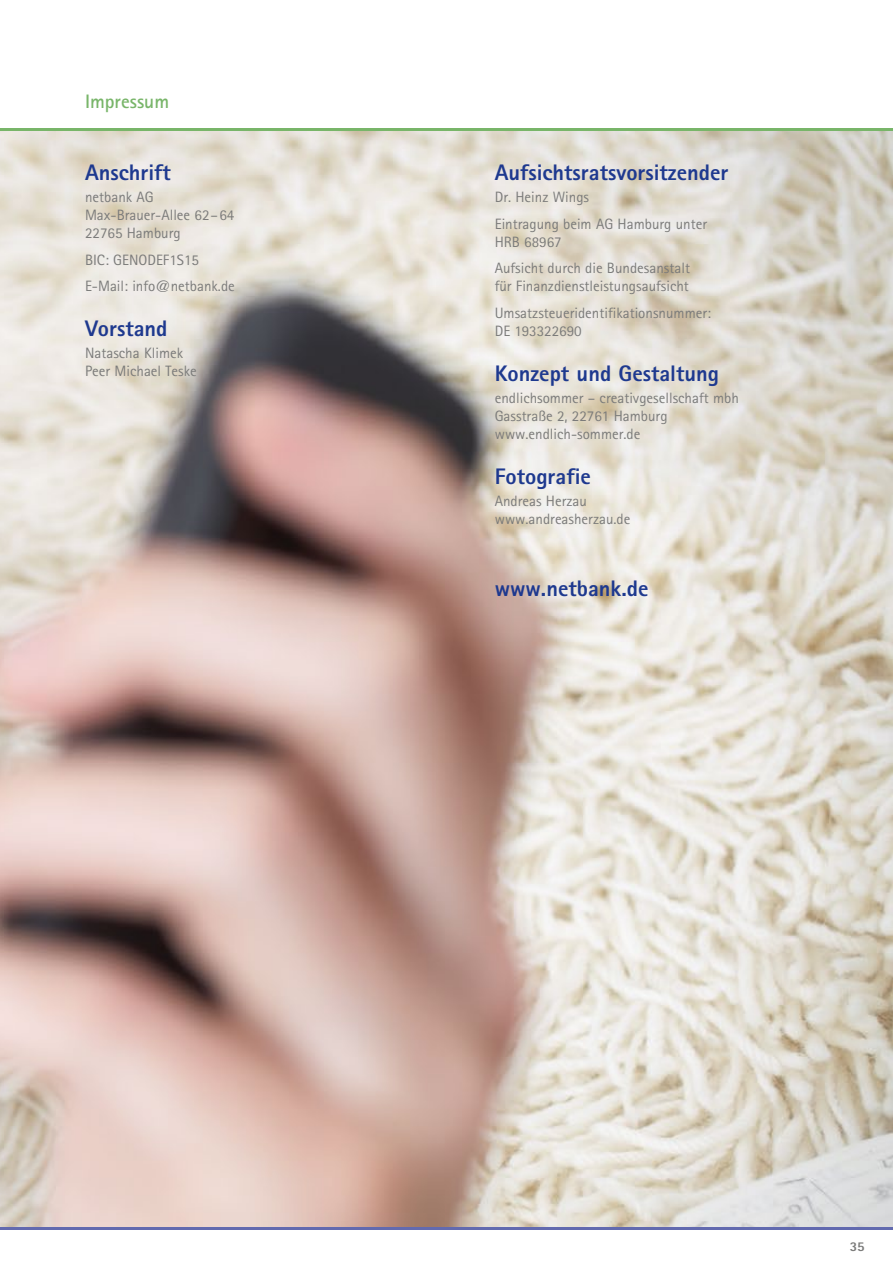
<style>
.page{position:relative;width:893px;height:1263px;background:#fff}
.page>*{position:absolute;margin:0;border:0;box-sizing:border-box;transform-origin:0 0}
.t1{font:800 22.5px "Rotis Sans Serif";color:#1e398f}
.t2{font:700 19.5px "Rotis Sans Serif";color:#78b569}
.t3{font:15px/18px "Rotis Sans Serif";color:#7b7b7a}
.t4{font:800 13.5px "Rotis Sans Serif";color:#7b7b7a}
</style>
<div class="page">
<img style="left:0;top:131px;width:893px;height:1096px">
<hr style="left:0;top:128px;width:893px;height:3px;background:#78b569">
<hr style="left:0;top:1227px;width:893px;height:3px;background:#626aaf">
<h2 class="t2" style="left:85px;top:89px;width:86px">Impressum</h2>
<h1 class="t1" style="left:85px;top:158px;width:87px">Anschrift</h1>
<p class="t3" style="left:85px;top:188px;width:151px">netbank AG<br>Max-Brauer-Allee 62–64<br>22765 Hamburg</p>
<p class="t3" style="left:85px;top:246px;width:151px;line-height:26.5px">BIC: GENODEF1S15<br>E-Mail: info@netbank.de</p>
<h1 class="t1" style="left:85px;top:314px;width:84px">Vorstand</h1>
<p class="t3" style="left:85px;top:344px;width:113px">Natascha Klimek<br>Peer Michael Teske</p>
<h1 class="t1" style="left:495px;top:158px;width:235px">Aufsichtsratsvorsitzender</h1>
<p class="t3" style="left:495px;top:184px;width:214px;line-height:26.5px">Dr. Heinz Wings<br>Eintragung beim AG Hamburg unter</p>
<p class="t3" style="left:495px;top:228px;width:197px;line-height:26.5px">HRB 68967<br>Aufsicht durch die Bundesanstalt</p>
<p class="t3" style="left:495px;top:273px;width:218px;line-height:26.5px">für Finanzdienstleistungsaufsicht<br>Umsatzsteueridentifikationsnummer:</p>
<p class="t3" style="left:495px;top:322px;width:88px">DE 193322690</p>
<h1 class="t1" style="left:495px;top:359px;width:226px">Konzept und Gestaltung</h1>
<p class="t3" style="left:495px;top:389px;width:246px">endlichsommer – creativgesellschaft mbh<br>Gasstraße 2, 22761 Hamburg www.endlich-sommer.de</p>
<h1 class="t1" style="left:495px;top:462px;width:98px">Fotografie</h1>
<p class="t3" style="left:495px;top:492px;width:137px">Andreas Herzau www.andreasherzau.de</p>
<h1 class="t1" style="left:495px;top:574px;width:155px">www.netbank.de</h1>
<p class="t4" style="left:850px;top:1238px;width:17px">35</p>
</div>
